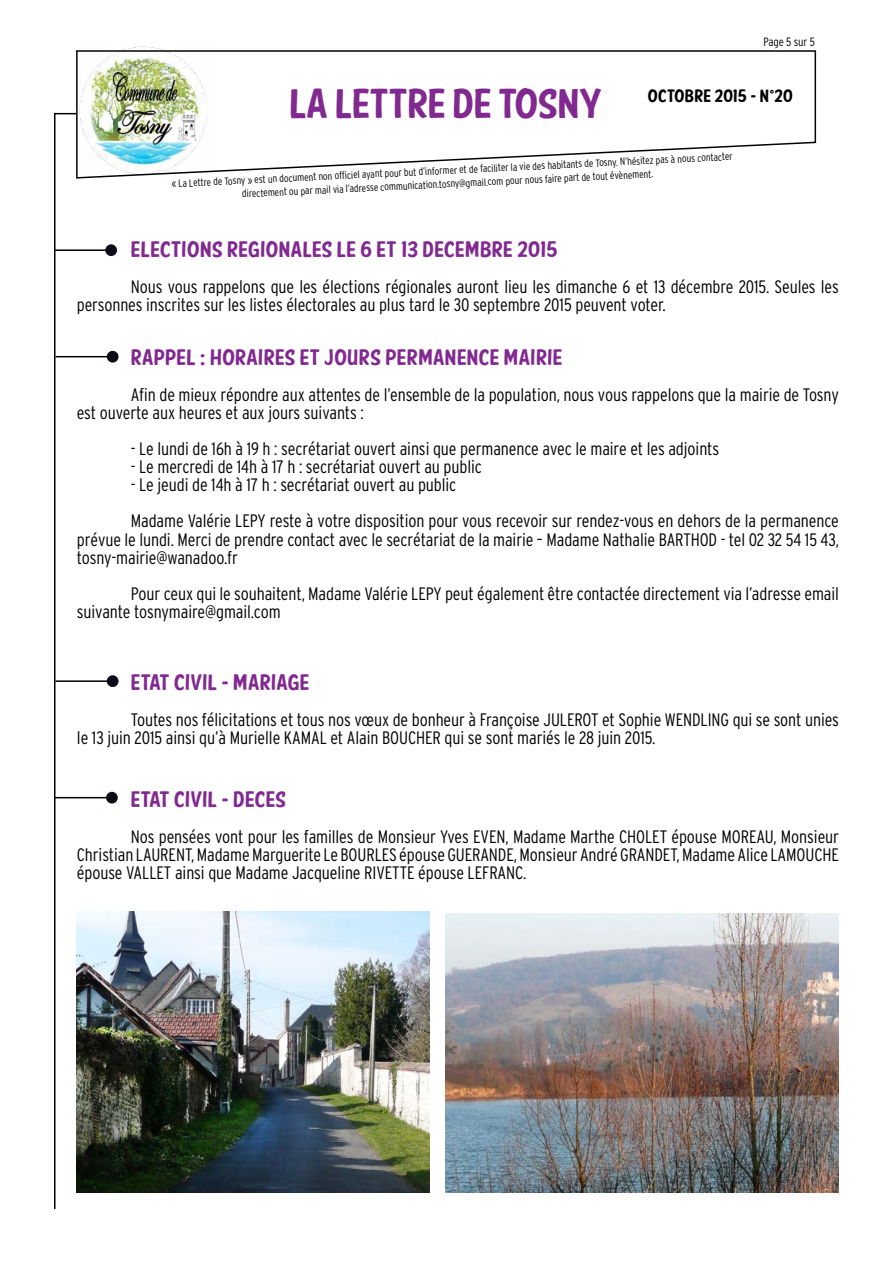
<style>
.page{position:relative;width:893px;height:1263px;background:#fff}
.page>*{position:absolute;margin:0;border:0;box-sizing:border-box;transform-origin:0 0}
.t1{font:42px "American Purpose Casual 01";color:#812990}
.t2{font:22.5px "American Purpose Casual 01";letter-spacing:.02em;color:#812990}
.t3{font:300 condensed 18px/18px "Interstate";letter-spacing:-.005em;color:#000101}
.t4{font:18px "American Purpose Casual 01";letter-spacing:.02em;color:#000101}
.t5{font:300 condensed 12px "Interstate";letter-spacing:-.005em;color:#000101}
.t6{font:300 condensed 10.5px/13.5px "Interstate";color:#000101}
.s1{font-family:"Arial";font-weight:900;font-size:15px}
</style>
<div class="page">
<hr style="left:54px;top:249px;width:60px;height:2px;background:#000101">
<div style="left:105px;top:244px;width:12px;height:12px;background:#0a0b14;border-radius:50%"></div>
<hr style="left:56px;top:680px;width:59px;height:2px;background:#000101">
<div style="left:107px;top:675px;width:12px;height:12px;background:#0a0b14;border-radius:50%"></div>
<svg style="left:56px;top:113px;width:18px;height:1px"></svg>
<svg style="left:75px;top:50px;width:742px;height:129px"></svg>
<hr style="left:54px;top:113px;width:2px;height:1096px;background:#000101">
<hr style="left:56px;top:356px;width:59px;height:1px;background:#000101">
<div style="left:107px;top:351px;width:12px;height:12px;background:#0a0b14;border-radius:50%"></div>
<hr style="left:55px;top:797px;width:59px;height:1px;background:#000101">
<div style="left:106px;top:792px;width:12px;height:11px;background:#0a0b14;border-radius:50%"></div>
<img style="left:77px;top:911px;width:352px;height:282px">
<img style="left:446px;top:913px;width:393px;height:280px">
<p class="t5" style="left:763px;top:35px;width:53px">Page 5 sur 5</p>
<h1 class="t1" style="left:289px;top:88px;width:314px">LA LETTRE DE TOSNY</h1>
<p class="t6" style="left:241px;top:174px;width:493px;text-indent:-70px;rotate:-3deg">« La Lettre de Tosny » est un document non offi ciel ayant pour but d’informer et de faciliter la vie des habitants de Tosny. N’hésitez pas à nous contacter directement ou par mail via l’adresse communication.tosny@gmail.com pour nous faire part de tout évènement.</p>
<p class="t4" style="left:648px;top:89px;width:147px">OCTOBRE 2015 - N<span class="s1">˚</span>20</p>
<p class="t2" style="left:131px;top:241px;width:428px">ELECTIONS REGIONALES LE 6 ET 13 DECEMBRE 2015</p>
<p class="t3" style="left:77px;top:278px;width:764px;text-indent:54px">Nous vous rappelons que les élections régionales auront lieu les dimanche 6 et 13 décembre 2015. Seules les personnes inscrites sur les listes électorales au plus tard le 30 septembre 2015 peuvent voter.</p>
<p class="t2" style="left:131px;top:349px;width:433px">RAPPEL : HORAIRES ET JOURS PERMANENCE MAIRIE</p>
<p class="t3" style="left:77px;top:386px;width:764px;text-indent:54px">Afin de mieux répondre aux attentes de l’ensemble de la population, nous vous rappelons que la mairie de Tosny est ouverte aux heures et aux jours suivants :</p>
<p class="t3" style="left:131px;top:440px;width:590px">- Le lundi de 16h à 19 h : secrétariat ouvert ainsi que permanence avec le maire et les adjoints</p>
<p class="t3" style="left:131px;top:458px;width:353px">- Le mercredi de 14h à 17 h : secrétariat ouvert au public</p>
<p class="t3" style="left:131px;top:467px;width:710px;line-height:36px">- Le jeudi de 14h à 17 h : secrétariat ouvert au public<br>Madame Valérie LEPY reste à votre disposition pour vous recevoir sur rendez-vous en dehors de la permanence</p>
<p class="t3" style="left:77px;top:530px;width:764px">prévue le lundi. Merci de prendre contact avec le secrétariat de la mairie – Madame Nathalie BARTHOD - tel 02 32 54 15 43, tosny-mairie@wanadoo.fr</p>
<p class="t3" style="left:77px;top:584px;width:764px;text-indent:54px">Pour ceux qui le souhaitent, Madame Valérie LEPY peut également être contactée directement via l’adresse email suivante tosnymaire@gmail.com</p>
<p class="t2" style="left:131px;top:673px;width:180px">ETAT CIVIL - MARIAGE</p>
<p class="t3" style="left:77px;top:710px;width:764px;text-indent:54px">Toutes nos félicitations et tous nos vœux de bonheur à Françoise JULEROT et Sophie WENDLING qui se sont unies le 13 juin 2015 ainsi qu’à Murielle KAMAL et Alain BOUCHER qui se sont mariés le 28 juin 2015.</p>
<p class="t2" style="left:131px;top:790px;width:157px">ETAT CIVIL - DECES</p>
<p class="t3" style="left:77px;top:827px;width:764px;text-align:justify;text-indent:54px">Nos pensées vont pour les familles de Monsieur Yves EVEN, Madame Marthe CHOLET épouse MOREAU, Monsieur Christian LAURENT,MadameMarguerite Le BOURLES épouse GUERANDE,Monsieur André GRANDET,Madame Alice LAMOUCHE épouse VALLET ainsi que Madame Jacqueline RIVETTE épouse LEFRANC.</p>
</div>
